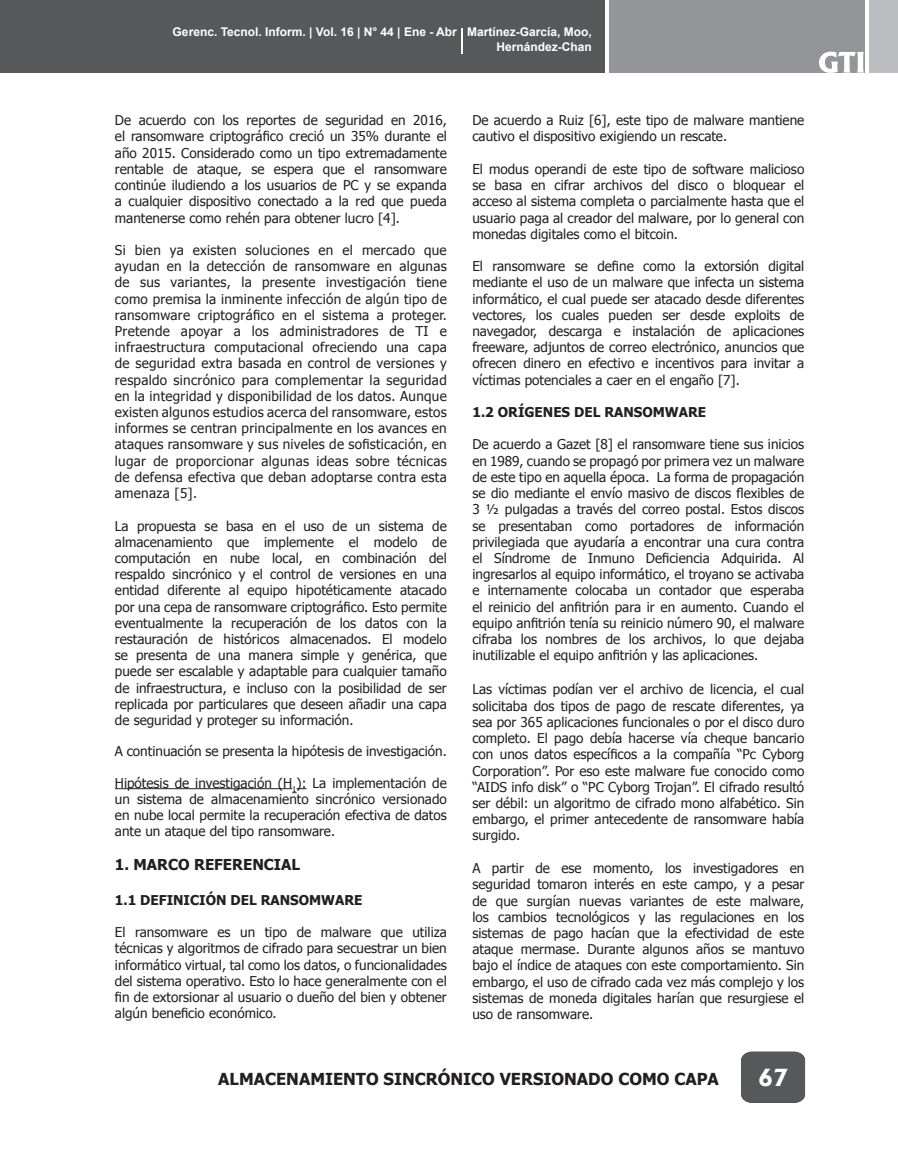
<style>
.page{position:relative;width:898px;height:1166px;background:#fff}
.page>*{position:absolute;margin:0;border:0;box-sizing:border-box;transform-origin:0 0}
.t1{font:800 22.5px "Albertus";color:#fff}
.t2{font:700 16.5px "Tahoma";color:#231f20}
.Titulo_1{font:700 15px "Tahoma";color:#231f20}
.t3{font:13.5px/16.2px "Tahoma";color:#231f20;text-align:justify}
.Titulo_2{font:700 13.5px "Tahoma";color:#231f20}
.t4{font:700 12px/14.4px "Arial";color:#fff;text-align:right}
</style>
<div class="page">
<div style="left:9px;top:0;width:596px;height:73px;background:#57585a"></div>
<div style="left:609px;top:0;width:255px;height:73px;background:#939598"></div>
<div style="left:868px;top:0;width:29px;height:73px;background:#bcbdc0"></div>
<div style="left:741px;top:1051px;width:63px;height:51px;background:#57585a"></div>
<div style="left:0;top:0;width:9px;height:73px;background:#57585a"></div>
<svg style="left:819px;top:52px;width:44px;height:21px"></svg>
<svg style="left:461px;top:28px;width:1px;height:25px"></svg>
<hr style="left:115px;top:788px;width:177px;height:1px;background:#231f20">
<svg style="left:292px;top:788px;width:14px;height:5px"></svg>
<p class="t4" style="left:172px;top:25px;width:286px">Gerenc. Tecnol. Inform. | Vol. 16 | N° 44 | Ene - Abr</p>
<p class="t4" style="left:467px;top:25px;width:126px">Martínez-García, Moo,<br>Hernández-Chan</p>
<p class="t3" style="left:115px;top:112px;width:333px">De acuerdo con los reportes de seguridad en 2016, el ransomware criptográfico creció un 35% durante el año 2015. Considerado como un tipo extremadamente rentable de ataque, se espera que el ransomware continúe iludiendo a los usuarios de PC y se expanda a cualquier dispositivo conectado a la red que pueda mantenerse como rehén para obtener lucro [4].</p>
<p class="t3" style="left:115px;top:241px;width:333px">Si bien ya existen soluciones en el mercado que ayudan en la detección de ransomware en algunas de sus variantes, la presente investigación tiene como premisa la inminente infección de algún tipo de ransomware criptográfico en el sistema a proteger.<br>Pretende apoyar a los administradores de TI e infraestructura computacional ofreciendo una capa de seguridad extra basada en control de versiones y respaldo sincrónico para complementar la seguridad en la integridad y disponibilidad de los datos. Aunque existen algunos estudios acerca del ransomware, estos informes se centran principalmente en los avances en ataques ransomware y sus niveles de sofisticación, en lugar de proporcionar algunas ideas sobre técnicas de defensa efectiva que deban adoptarse contra esta amenaza [5].</p>
<p class="t3" style="left:115px;top:517px;width:333px">La propuesta se basa en el uso de un sistema de almacenamiento que implemente el modelo de computación en nube local, en combinación del respaldo sincrónico y el control de versiones en una entidad diferente al equipo hipotéticamente atacado por una cepa de ransomware criptográfico. Esto permite eventualmente la recuperación de los datos con la restauración de históricos almacenados. El modelo se presenta de una manera simple y genérica, que puede ser escalable y adaptable para cualquier tamaño de infraestructura, e incluso con la posibilidad de ser replicada por particulares que deseen añadir una capa de seguridad y proteger su información.</p>
<p class="t3" style="left:115px;top:742px;width:333px">A continuación se presenta la hipótesis de investigación.</p>
<p class="t3" style="left:115px;top:773px;width:333px">Hipótesis de investigación (H<sub>1</sub>): La implementación de un sistema de almacenamiento sincrónico versionado en nube local permite la recuperación efectiva de datos ante un ataque del tipo ransomware.</p>
<p class="Titulo_1" style="left:115px;top:854px;width:186px">1. MARCO REFERENCIAL</p>
<p class="Titulo_2" style="left:115px;top:890px;width:249px">1.1 DEFINICIÓN DEL RANSOMWARE</p>
<p class="t3" style="left:115px;top:923px;width:333px">El ransomware es un tipo de malware que utiliza técnicas y algoritmos de cifrado para secuestrar un bien informático virtual, tal como los datos, o funcionalidades del sistema operativo. Esto lo hace generalmente con el fin de extorsionar al usuario o dueño del bien y obtener algún beneficio económico.</p>
<p class="t3" style="left:472px;top:112px;width:333px">De acuerdo a Ruiz [6], este tipo de malware mantiene cautivo el dispositivo exigiendo un rescate.</p>
<p class="t3" style="left:472px;top:160px;width:333px">El modus operandi de este tipo de software malicioso se basa en cifrar archivos del disco o bloquear el acceso al sistema completa o parcialmente hasta que el usuario paga al creador del malware, por lo general con monedas digitales como el bitcoin.</p>
<p class="t3" style="left:472px;top:257px;width:333px">El ransomware se define como la extorsión digital mediante el uso de un malware que infecta un sistema informático, el cual puede ser atacado desde diferentes vectores, los cuales pueden ser desde exploits de navegador, descarga e instalación de aplicaciones freeware, adjuntos de correo electrónico, anuncios que ofrecen dinero en efectivo e incentivos para invitar a víctimas potenciales a caer en el engaño [7].</p>
<p class="Titulo_2" style="left:472px;top:402px;width:235px">1.2 ORÍGENES DEL RANSOMWARE</p>
<p class="t3" style="left:472px;top:436px;width:333px">De acuerdo a Gazet [8] el ransomware tiene sus inicios en 1989, cuando se propagó por primera vez un malware de este tipo en aquella época. La forma de propagación se dio mediante el envío masivo de discos flexibles de 3 ½ pulgadas a través del correo postal. Estos discos se presentaban como portadores de información privilegiada que ayudaría a encontrar una cura contra el Síndrome de Inmuno Deficiencia Adquirida. Al ingresarlos al equipo informático, el troyano se activaba e internamente colocaba un contador que esperaba el reinicio del anfitrión para ir en aumento. Cuando el equipo anfitrión tenía su reinicio número 90, el malware cifraba los nombres de los archivos, lo que dejaba inutilizable el equipo anfitrión y las aplicaciones.</p>
<p class="t3" style="left:472px;top:680px;width:333px">Las víctimas podían ver el archivo de licencia, el cual solicitaba dos tipos de pago de rescate diferentes, ya sea por 365 aplicaciones funcionales o por el disco duro completo. El pago debía hacerse vía cheque bancario con unos datos específicos a la compañía “Pc Cyborg Corporation”. Por eso este malware fue conocido como “AIDS info disk” o “PC Cyborg Trojan”. El cifrado resultó ser débil: un algoritmo de cifrado mono alfabético. Sin embargo, el primer antecedente de ransomware había surgido.</p>
<p class="t3" style="left:472px;top:859px;width:333px">A partir de ese momento, los investigadores en seguridad tomaron interés en este campo, y a pesar de que surgían nuevas variantes de este malware, los cambios tecnológicos y las regulaciones en los sistemas de pago hacían que la efectividad de este ataque mermase. Durante algunos años se mantuvo bajo el índice de ataques con este comportamiento. Sin embargo, el uso de cifrado cada vez más complejo y los sistemas de moneda digitales harían que resurgiese el uso de ransomware.</p>
<p class="t2" style="left:218px;top:1067px;width:502px">ALMACENAMIENTO SINCRÓNICO VERSIONADO COMO CAPA</p>
<p class="t1" style="left:758px;top:1063px;width:31px">67</p>
</div>
